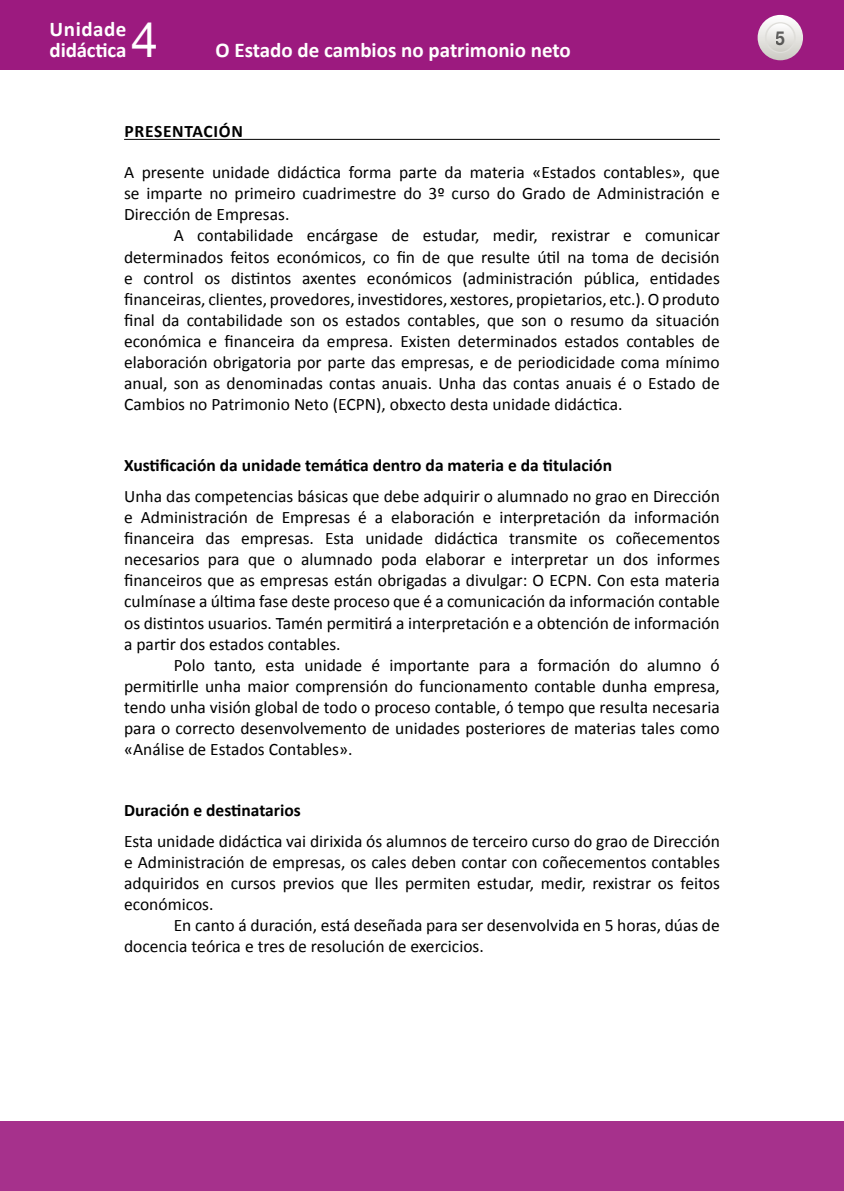
<style>
.page{position:relative;width:844px;height:1191px;background:#fff}
.page>*{position:absolute;margin:0;border:0;box-sizing:border-box;transform-origin:0 0}
.t1{font:49px "Helvetica Neue";color:#fff}
.t2{font:700 21px/21px "Calibri";color:#fff}
.t3{font:700 19.25px "Helvetica Neue";color:#000;scale:.9 1}
.TXTO_CON_SANGRE{font:17.5px/21.2px "Calibri";color:#000;text-align:justify}
.TXTO_sin_SANGRE{font:17.5px/21px "Calibri";color:#000;text-align:justify}
._1º_Epigrafe{font:700 17.5px "Calibri";color:#000}
._0º_Epigrafe{font:700 17.5px "Calibri";letter-spacing:.04em;color:#000}
</style>
<div class="page">
<div style="left:0;top:0;width:843px;height:69px;background:#9c1a7f"></div>
<svg style="left:757px;top:15px;width:45px;height:45px"></svg>
<svg style="left:765px;top:23px;width:29px;height:29px"></svg>
<div style="left:764px;top:22px;width:31px;height:31px;border:1px solid #dfdeda;border-radius:50%"></div>
<div style="left:0;top:1121px;width:843px;height:70px;background:#a6318c"></div>
<hr style="left:124px;top:139px;width:595px;height:1px;background:#000">
<p class="t2" style="left:50px;top:19px;width:78px">Unidade didáctica</p>
<h1 class="t1" style="left:131px;top:5px;width:29px">4</h1>
<p class="t2" style="left:215px;top:40px;width:357px">O Estado de cambios no patrimonio neto</p>
<p class="_0º_Epigrafe" style="left:124px;top:120px;width:120px">PRESENTACIÓN</p>
<p class="TXTO_sin_SANGRE" style="left:124px;top:162px;width:597px">A presente unidade didáctica forma parte da materia «Estados contables», que se imparte no primeiro cuadrimestre do 3º curso do Grado de Administración e Dirección de Empresas.</p>
<p class="TXTO_CON_SANGRE" style="left:124px;top:225px;width:597px;text-indent:50px">A contabilidade encárgase de estudar, medir, rexistrar e comunicar determinados feitos económicos, co fin de que resulte útil na toma de decisión e control os distintos axentes económicos (administración pública, entidades financeiras, clientes, provedores, investidores, xestores, propietarios, etc.). O produto final da contabilidade son os estados contables, que son o resumo da situación económica e financeira da empresa. Existen determinados estados contables de elaboración obrigatoria por parte das empresas, e de periodicidade coma mínimo anual, son as denominadas contas anuais. Unha das contas anuais é o Estado de Cambios no Patrimonio Neto (ECPN), obxecto desta unidade didáctica.</p>
<p class="_1º_Epigrafe" style="left:124px;top:454px;width:489px">Xustificación da unidade temática dentro da materia e da titulación</p>
<p class="TXTO_sin_SANGRE" style="left:124px;top:486px;width:597px">Unha das competencias básicas que debe adquirir o alumnado no grao en Dirección e Administración de Empresas é a elaboración e interpretación da información financeira das empresas. Esta unidade didáctica transmite os coñecementos necesarios para que o alumnado poda elaborar e interpretar un dos informes financeiros que as empresas están obrigadas a divulgar: O ECPN. Con esta materia culmínase a última fase deste proceso que é a comunicación da información contable os distintos usuarios. Tamén permitirá a interpretación e a obtención de información a partir dos estados contables.</p>
<p class="TXTO_CON_SANGRE" style="left:124px;top:654px;width:597px;text-indent:50px">Polo tanto, esta unidade é importante para a formación do alumno ó permitirlle unha maior comprensión do funcionamento contable dunha empresa, tendo unha visión global de todo o proceso contable, ó tempo que resulta necesaria para o correcto desenvolvemento de unidades posteriores de materias tales como «Análise de Estados Contables».</p>
<p class="_1º_Epigrafe" style="left:124px;top:799px;width:178px">Duración e destinatarios</p>
<p class="TXTO_sin_SANGRE" style="left:124px;top:830px;width:597px">Esta unidade didáctica vai dirixida ós alumnos de terceiro curso do grao de Dirección e Administración de empresas, os cales deben contar con coñecementos contables adquiridos en cursos previos que lles permiten estudar, medir, rexistrar os feitos económicos.</p>
<p class="TXTO_CON_SANGRE" style="left:124px;top:915px;width:597px;text-indent:50px">En canto á duración, está deseñada para ser desenvolvida en 5 horas, dúas de docencia teórica e tres de resolución de exercicios.</p>
<p class="t3" style="left:775px;top:26px;width:12px">5</p>
</div>
